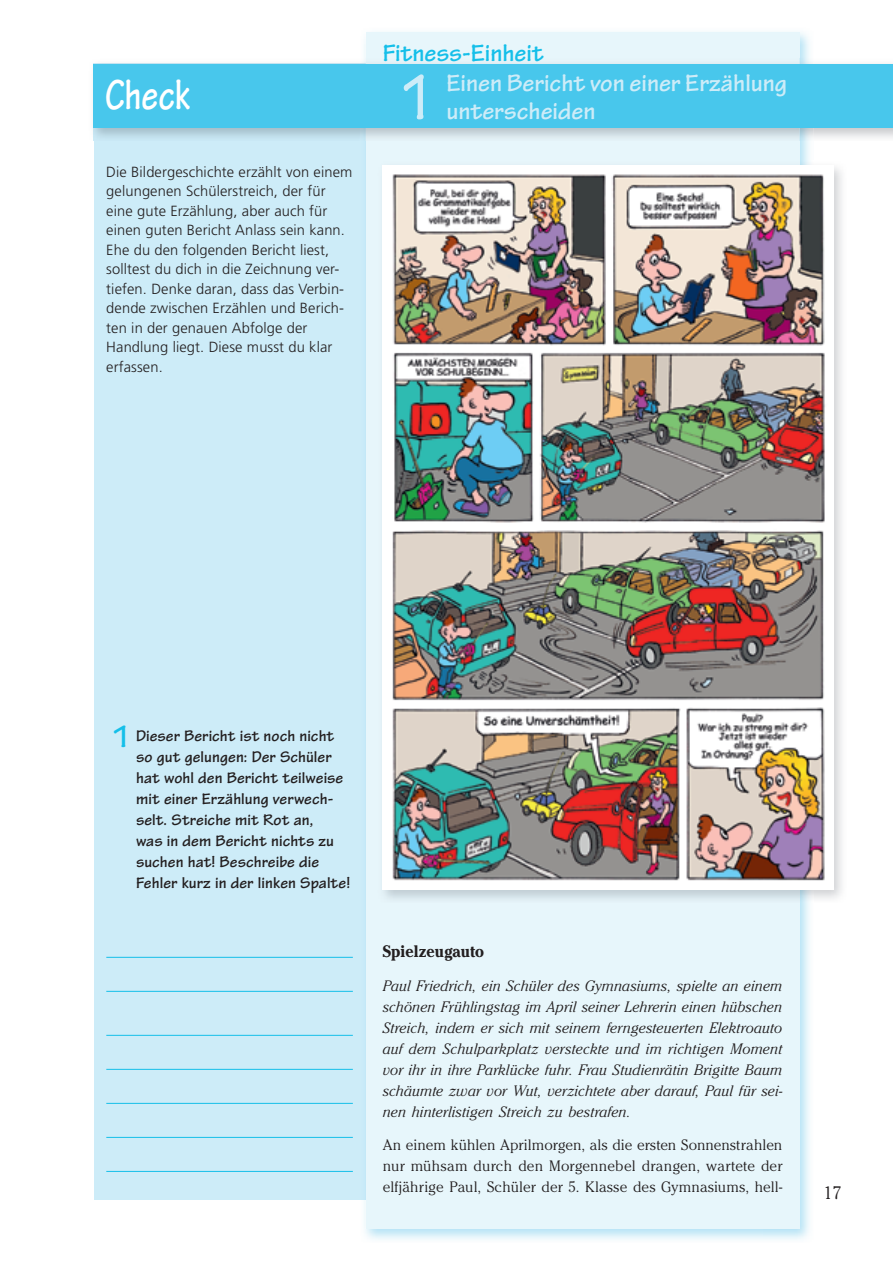
<style>
.page{position:relative;width:893px;height:1263px;background:#fff}
.page>*{position:absolute;margin:0;border:0;box-sizing:border-box;transform-origin:0 0}
.t1{font:700 68.4px "Tekton Pro";color:#cdecf8;scale:.83 1}
.t2{font:700 45px "Tekton Pro";letter-spacing:-.005em;color:#fff;scale:.8 1}
.t3{font:700 25.5px "Tekton Pro";color:#cdecf8}
.t4{font:700 25.5px "Tekton Pro";color:#15bfe9}
.t5{font:300 18px "Cheltenham";color:#231f20}
.t6{font:700 16.5px/21px "Tekton Pro";letter-spacing:.005em;color:#231f20}
.t7{font:700 16.5px "Cheltenham";color:#231f20;scale:.93 1}
.t8{font:italic 300 15px/21px "Cheltenham";letter-spacing:.005em;color:#231f20;text-align:justify}
.t9{font:300 15px/21px "Cheltenham";letter-spacing:.005em;color:#231f20;text-align:justify}
.t10{font:300 14.7px/19.5px "Frutiger";letter-spacing:.01em;color:#231f20}
.s1{font-size:33px;color:#15bfe9}
</style>
<div class="page">
<div style="left:94px;top:64px;width:705px;height:1135px;background:#cdecf8"></div>
<img style="left:364px;top:32px;width:446px;height:26px">
<img style="left:799px;top:141px;width:11px;height:19px">
<img style="left:763px;top:902px;width:47px;height:338px">
<div style="left:366px;top:33px;width:433px;height:1196px;background:#e7f6fb"></div>
<img style="left:93px;top:58px;width:800px;height:83px">
<img style="left:94px;top:128px;width:272px;height:13px">
<img style="left:366px;top:58px;width:433px;height:83px">
<div style="left:94px;top:64px;width:799px;height:64px;background:#48c7ec"></div>
<hr style="left:106px;top:957px;width:247px;height:1px;background:#15bfe9">
<hr style="left:106px;top:991px;width:247px;height:1px;background:#15bfe9">
<hr style="left:106px;top:1035px;width:247px;height:1px;background:#15bfe9">
<hr style="left:106px;top:1069px;width:247px;height:1px;background:#15bfe9">
<hr style="left:106px;top:1103px;width:247px;height:1px;background:#15bfe9">
<hr style="left:106px;top:1137px;width:247px;height:1px;background:#15bfe9">
<hr style="left:106px;top:1171px;width:247px;height:1px;background:#15bfe9">
<img style="left:382px;top:160px;width:460px;height:742px">
<img style="left:383px;top:166px;width:450px;height:723px">
<h2 class="t2" style="left:105px;top:68px;width:108px">Check</h2>
<p class="t10" style="left:106px;top:162px;width:248px">Die Bildergeschichte erzählt von einem gelungenen Schülerstreich, der für eine gute Erzählung, aber auch für einen guten Bericht Anlass sein kann.<br>Ehe du den folgenden Bericht liest, solltest du dich in die Zeichnung ver&shy;tiefen. Denke daran, dass das Verbin&shy;dende zwischen Erzählen und Berich&shy;ten in der genauen Abfolge der Handlung liegt. Diese musst du klar erfassen.</p>
<h3 class="t4" style="left:383px;top:38px;width:163px">Fitness-Einheit</h3>
<h1 class="t1" style="left:398px;top:57px;width:47px">1</h1>
<h3 class="t3" style="left:446px;top:68px;width:342px">Einen Bericht von einer Erzählung</h3>
<h3 class="t3" style="left:446px;top:96px;width:150px">unterscheiden</h3>
<p class="t6" style="left:136px;top:726px;width:216px;text-indent:-26px"><span class="s1">1</span> Dieser Bericht ist noch nicht so gut gelungen: Der Schüler hat wohl den Bericht teilweise mit einer Erzählung verwech&shy;selt. Streiche mit Rot an,<br>was in dem Bericht nichts zu suchen hat! Beschreibe die<br>Fehler kurz in der linken Spalte!</p>
<p class="t7" style="left:383px;top:941px;width:111px">Spielzeugauto</p>
<p class="t8" style="left:383px;top:975px;width:401px">Paul Friedrich, ein Schüler des Gymnasiums, spielte an einem schönen Frühlingstag im April seiner Lehrerin einen hübschen Streich, indem er sich mit seinem ferngesteuerten Elektroauto auf dem Schulparkplatz versteckte und im richtigen Moment vor ihr in ihre Parklücke fuhr. Frau Studienrätin Brigitte Baum schäumte zwar vor Wut, verzichtete aber darauf, Paul für sei&shy;nen hinterlistigen Streich zu bestrafen.</p>
<p class="t9" style="left:383px;top:1135px;width:401px">An einem kühlen Aprilmorgen, als die ersten Sonnenstrahlen nur mühsam durch den Morgennebel drangen, wartete der elfjährige Paul, Schüler der 5. Klasse des Gymnasiums, hell-</p>
<p class="t5" style="left:823px;top:1182px;width:19px">17</p>
</div>
